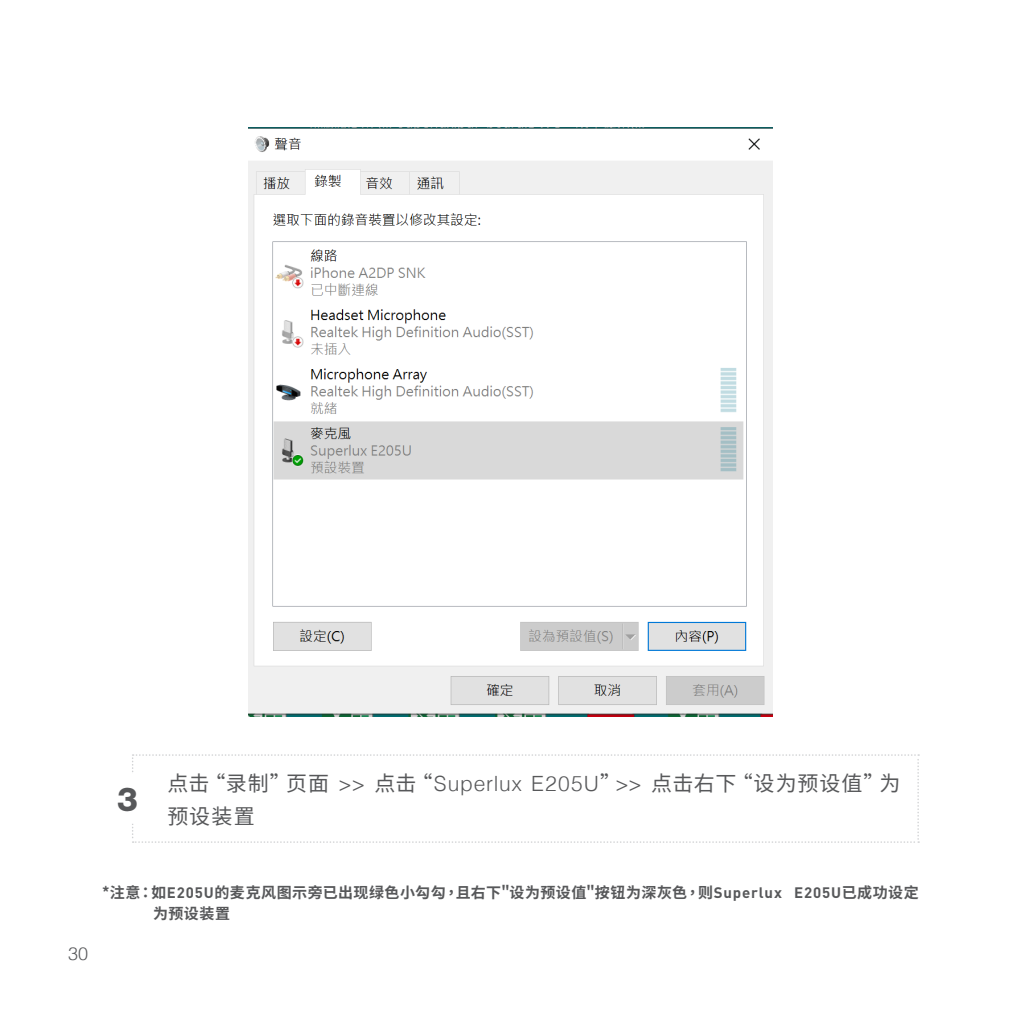
<style>
.page{position:relative;width:1021px;height:1021px;background:#fff}
.page>*{position:absolute;margin:0;border:0;box-sizing:border-box;transform-origin:0 0}
.t1{font:800 33px "Helvetica Neue";color:#57585a}
.t2{font:21px/33px "Noto Sans CJ Ksc";letter-spacing:.04em;color:#57585a}
.t3{font:300 18px "Helvetica";color:#57585a}
.t4{font:700 15px/21px "Noto Sans Mono CJ Ksc";letter-spacing:.03em;color:#57585a}
.s1{font-family:"Helvetica";font-weight:300}
.s2{font-family:"DIN Pro"}
</style>
<div class="page">
<img style="left:249px;top:128px;width:523px;height:588px">
<svg style="left:132px;top:754px;width:787px;height:88px"></svg>
<div style="left:102px;top:773px;width:51px;height:51px;background:#fff;border-radius:50%"></div>
<p class="t1" style="left:117px;top:779px;width:22px">3</p>
<p class="t2" style="left:167px;top:767px;width:734px">点击“录制”页面 <span class="s1">&gt;&gt;</span> 点击“<span class="s1">Superlux E205U</span>”<span class="s1">&gt;&gt;</span> 点击右下“设为预设值”为预设装置</p>
<p class="t3" style="left:68px;top:938px;width:22px">30</p>
<p class="t4" style="left:153px;top:882px;width:767px;text-indent:-51px">*注意：如<span class="s2">E205U</span>的麦克风图示旁已出现绿色小勾勾，且右下"设为预设值"按钮为深灰色，则<span class="s2">Superlux E205U</span>已成功设定为预设装置</p>
</div>
